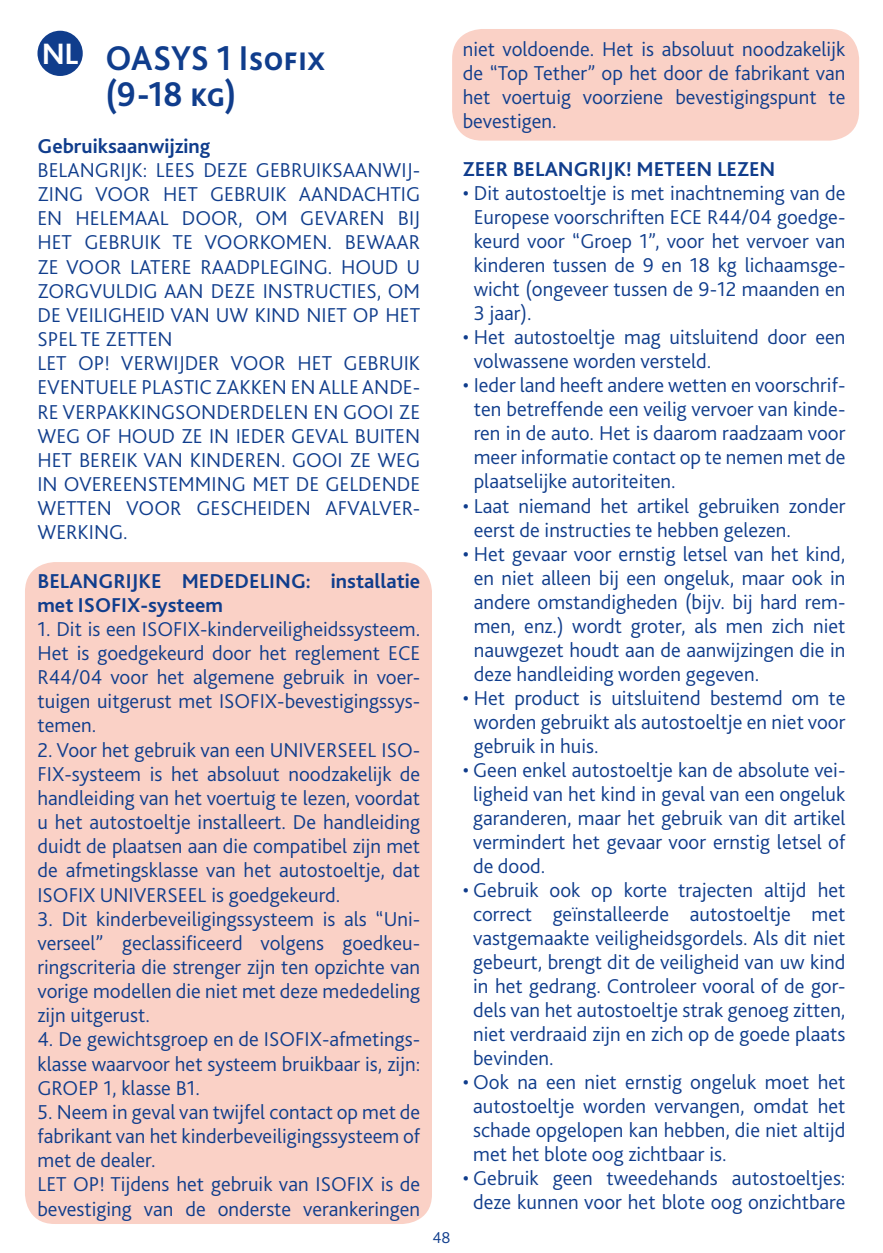
<style>
.page{position:relative;width:883px;height:1253px;background:#fff}
.page>*{position:absolute;margin:0;border:0;box-sizing:border-box;transform-origin:0 0}
.t1{font:700 36px/36px "Bliss 2";letter-spacing:.005em;color:#103d8c;scale:.95 1}
.t2{font:700 30.9px "Bliss";color:#fff}
.t3{font:300 21px/24px "Bliss 2";color:#103d8c;text-align:justify}
.t4{font:700 21px/24px "Bliss 2";color:#103d8c}
.t5{font:300 16.5px "Bliss 2";color:#103d8c}
</style>
<div class="page">
<div style="left:25px;top:562px;width:407px;height:662px;background:#fad1c6;border-radius:30px"></div>
<div style="left:452px;top:29px;width:407px;height:112px;background:#fad1c6;border-radius:30px"></div>
<div style="left:37px;top:31px;width:46px;height:45px;background:#103d8c;border-radius:50%"></div>
<h2 class="t2" style="left:42px;top:41px;width:37px">NL</h2>
<h1 class="t1" style="left:106px;top:43px;width:232px">OASYS 1 ISOFIX (9-18 KG)</h1>
<p class="t4" style="left:37px;top:136px;width:174px">Gebruiksaanwijzing</p>
<p class="t3" style="left:37px;top:160px;width:384px;text-align:left">BELANGRIJK: LEES DEZE GEBRUIKSAANWIJ-<br>ZING VOOR HET GEBRUIK AANDACHTIG<br>EN HELEMAAL DOOR, OM GEVAREN BIJ<br>HET GEBRUIK TE VOORKOMEN. BEWAAR<br>ZE VOOR LATERE RAADPLEGING. HOUD U<br>ZORGVULDIG AAN DEZE INSTRUCTIES, OM<br>DE VEILIGHEID VAN UW KIND NIET OP HET<br>SPEL TE ZETTEN<br>LET OP! VERWIJDER VOOR HET GEBRUIK<br>EVENTUELE PLASTIC ZAKKEN EN ALLE ANDE-<br>RE VERPAKKINGSONDERDELEN EN GOOI ZE<br>WEG OF HOUD ZE IN IEDER GEVAL BUITEN<br>HET BEREIK VAN KINDEREN. GOOI ZE WEG<br>IN OVEREENSTEMMING MET DE GELDENDE<br>WETTEN VOOR GESCHEIDEN AFVALVER-<br>WERKING.</p>
<p class="t4" style="left:37px;top:570px;width:384px">BELANGRIJKE MEDEDELING: installatie met ISOFIX-systeem</p>
<p class="t3" style="left:37px;top:619px;width:384px">1. Dit is een ISOFIX-kinderveiligheidssysteem.<br>Het is goedgekeurd door het reglement ECE R44/04 voor het algemene gebruik in voer&shy;tuigen uitgerust met ISOFIX-bevestigingssys&shy;temen.</p>
<p class="t3" style="left:37px;top:739px;width:384px">2. Voor het gebruik van een UNIVERSEEL ISO-FIX-systeem is het absoluut noodzakelijk de handleiding van het voertuig te lezen, voordat u het autostoeltje installeert. De handleiding duidt de plaatsen aan die compatibel zijn met de afmetingsklasse van het autostoeltje, dat ISOFIX UNIVERSEEL is goedgekeurd.</p>
<p class="t3" style="left:37px;top:908px;width:384px">3. Dit kinderbeveiligingssysteem is als “Uni&shy;verseel” geclassificeerd volgens goedkeu&shy;ringscriteria die strenger zijn ten opzichte van vorige modellen die niet met deze mededeling zijn uitgerust.</p>
<p class="t3" style="left:37px;top:1029px;width:384px">4. De gewichtsgroep en de ISOFIX-afmetings&shy;klasse waarvoor het systeem bruikbaar is, zijn:<br>GROEP 1, klasse B1.</p>
<p class="t3" style="left:37px;top:1102px;width:384px;text-align:left">5. Neem in geval van twijfel contact op met de fabrikant van het kinderbeveiligingssysteem of met de dealer.<br>LET OP! Tijdens het gebruik van ISOFIX is de bevestiging van de onderste verankeringen</p>
<p class="t5" style="left:432px;top:1231px;width:20px">48</p>
<p class="t3" style="left:463px;top:39px;width:384px">niet voldoende. Het is absoluut noodzakelijk de “Top Tether” op het door de fabrikant van het voertuig voorziene bevestigingspunt te bevestigen.</p>
<p class="t4" style="left:463px;top:159px;width:314px">ZEER BELANGRIJK! METEEN LEZEN</p>
<p class="t3" style="left:474px;top:183px;width:373px;text-indent:-11px">• Dit autostoeltje is met inachtneming van de Europese voorschriften ECE R44/04 goedge&shy;keurd voor “Groep 1”, voor het vervoer van kinderen tussen de 9 en 18 kg lichaamsge&shy;wicht (ongeveer tussen de 9-12 maanden en 3 jaar).</p>
<p class="t3" style="left:474px;top:327px;width:373px;text-indent:-11px">• Het autostoeltje mag uitsluitend door een volwassene worden versteld.</p>
<p class="t3" style="left:474px;top:375px;width:373px;text-indent:-11px">• Ieder land heeft andere wetten en voorschrif&shy;ten betreffende een veilig vervoer van kinde&shy;ren in de auto. Het is daarom raadzaam voor meer informatie contact op te nemen met de plaatselijke autoriteiten.</p>
<p class="t3" style="left:474px;top:495px;width:373px;text-indent:-11px">• Laat niemand het artikel gebruiken zonder eerst de instructies te hebben gelezen.</p>
<p class="t3" style="left:474px;top:543px;width:373px;text-indent:-11px">• Het gevaar voor ernstig letsel van het kind, en niet alleen bij een ongeluk, maar ook in andere omstandigheden (bijv. bij hard rem&shy;men, enz.) wordt groter, als men zich niet nauwgezet houdt aan de aanwijzingen die in deze handleiding worden gegeven.</p>
<p class="t3" style="left:474px;top:687px;width:373px;text-indent:-11px">• Het product is uitsluitend bestemd om te worden gebruikt als autostoeltje en niet voor gebruik in huis.</p>
<p class="t3" style="left:473px;top:759px;width:374px;text-indent:-10px">• Geen enkel autostoeltje kan de absolute vei&shy;ligheid van het kind in geval van een ongeluk garanderen, maar het gebruik van dit artikel vermindert het gevaar voor ernstig letsel of de dood.</p>
<p class="t3" style="left:473px;top:879px;width:374px;text-indent:-10px">• Gebruik ook op korte trajecten altijd het correct geïnstalleerde autostoeltje met vastgemaakte veiligheidsgordels. Als dit niet gebeurt, brengt dit de veiligheid van uw kind in het gedrang. Controleer vooral of de gor&shy;dels van het autostoeltje strak genoeg zitten, niet verdraaid zijn en zich op de goede plaats bevinden.</p>
<p class="t3" style="left:473px;top:1071px;width:374px;text-indent:-10px">• Ook na een niet ernstig ongeluk moet het autostoeltje worden vervangen, omdat het schade opgelopen kan hebben, die niet altijd met het blote oog zichtbaar is.</p>
<p class="t3" style="left:463px;top:1167px;width:384px;text-align:center">• Gebruik geen tweedehands autostoeltjes: deze kunnen voor het blote oog onzichtbare</p>
</div>
